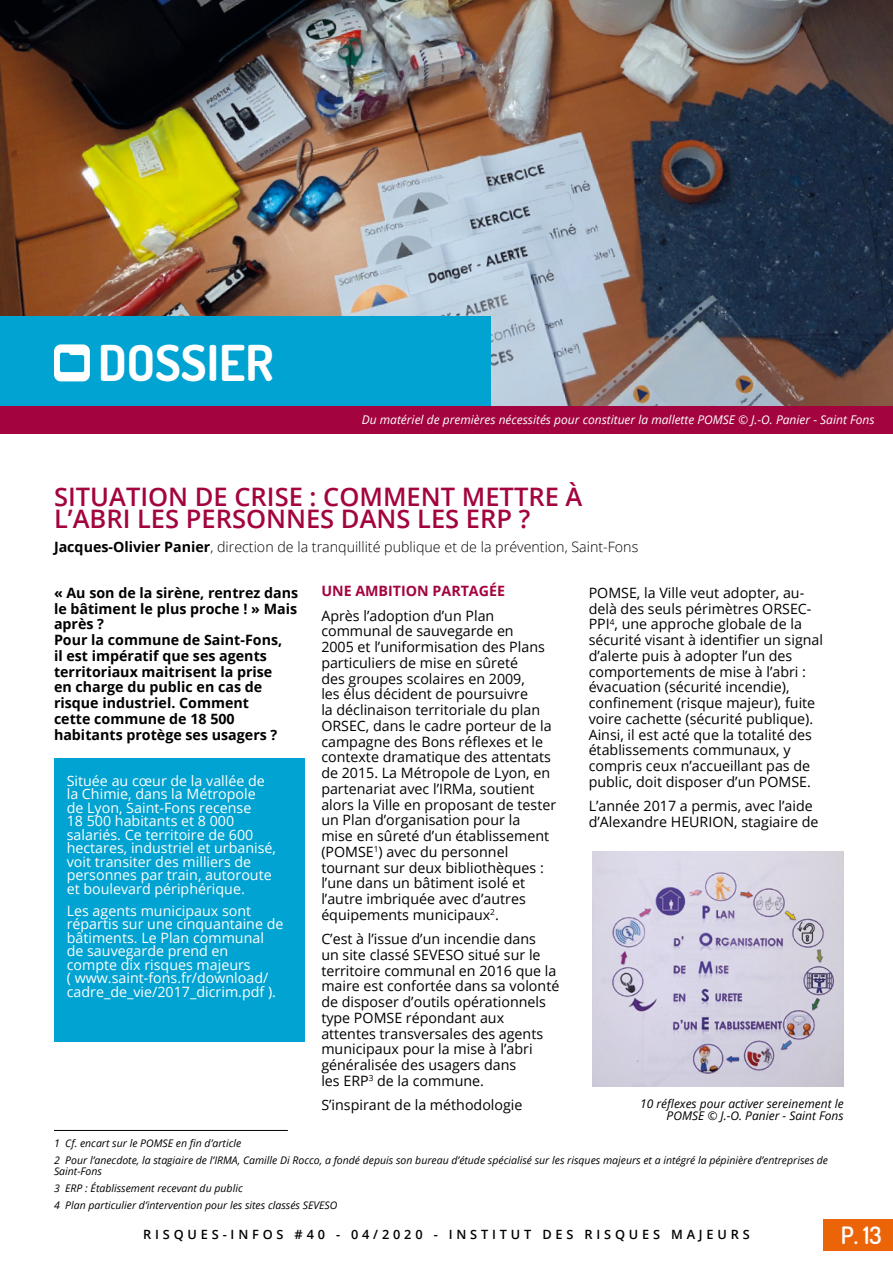
<style>
.page{position:relative;width:893px;height:1263px;background:#fff}
.page>*{position:absolute;margin:0;border:0;box-sizing:border-box;transform-origin:0 0}
.t1{font:700 49.5px "Dosis";color:#fff}
.Grand_titre_violet{font:600 25.5px/22.5px "Open Sans";color:#a3043f}
.t2{font:600 24px "Dosis";color:#fff}
.Texte_courant{font:14.25px/15.8px "Open Sans";color:#000}
.Tableau_bleu{font:14.25px/13.5px "Open Sans";color:#fff}
.Texte_courant_bold{font:700 14.25px/15.8px "Open Sans";color:#000}
.Intro_et_auteurs{font:300 14.25px "Open Sans";color:#000}
.Titre_violet{font:700 14.25px "Open Sans";color:#a3043f}
.t3{font:600 12.75px "Open Sans";letter-spacing:.3em;color:#000}
.t4{font:italic 12px "Open Sans";color:#fff}
.Légende{font:italic 12px/12px "Open Sans";color:#000;text-align:right}
.t5{font:italic 10.5px/10.5px "Open Sans";color:#000}
.s1{font-weight:700}
</style>
<div class="page">
<div style="left:823px;top:1220px;width:70px;height:31px;background:#ec6408"></div>
<hr style="left:54px;top:1130px;width:234px;height:1px;background:#000">
<div style="left:54px;top:758px;width:250px;height:156px;background:#00a3d2"></div>
<div style="left:54px;top:888px;width:250px;height:129px;background:#00a3d2"></div>
<div style="left:54px;top:993px;width:250px;height:48px;background:#00a3d2"></div>
<div style="left:0;top:371px;width:893px;height:62px;background:#a3043f"></div>
<img style="left:0;top:0;width:893px;height:406px">
<div style="left:0;top:316px;width:491px;height:90px;background:#00a3d2"></div>
<svg style="left:54px;top:344px;width:36px;height:37px"></svg>
<img style="left:592px;top:852px;width:252px;height:235px">
<p class="t1" style="left:98px;top:331px;width:177px">DOSSIER</p>
<p class="t4" style="left:362px;top:411px;width:514px">Du matériel de premières nécessités pour constituer la mallette POMSE © J.-O. Panier - Saint Fons</p>
<p class="Grand_titre_violet" style="left:54px;top:484px;width:530px">SITUATION DE CRISE : COMMENT METTRE À<br>L’ABRI LES PERSONNES DANS LES ERP ?</p>
<p class="Intro_et_auteurs" style="left:54px;top:537px;width:586px"><span class="s1">Jacques-Olivier Panier</span>, direction de la tranquillité publique et de la prévention, Saint-Fons</p>
<p class="Texte_courant_bold" style="left:54px;top:584px;width:246px">« Au son de la sirène, rentrez dans le bâtiment le plus proche ! » Mais après ?<br>Pour la commune de Saint-Fons,<br>il est impératif que ses agents territoriaux maitrisent la prise<br>en charge du public en cas de risque industriel. Comment<br>cette commune de 18 500 habitants protège ses usagers ?</p>
<p class="Tableau_bleu" style="left:67px;top:773px;width:211px">Située au cœur de la vallée de la Chimie, dans la Métropole de Lyon, Saint-Fons recense<br>18 500 habitants et 8 000 salariés. Ce territoire de 600 hectares, industriel et urbanisé, voit transiter des milliers de personnes par train, autoroute et boulevard périphérique.</p>
<p class="Tableau_bleu" style="left:67px;top:903px;width:218px">Les agents municipaux sont répartis sur une cinquantaine de bâtiments. Le Plan communal de sauvegarde prend en<br>compte dix risques majeurs<br>( www.saint-fons.fr/download/ cadre_de_vie/2017_dicrim.pdf ).</p>
<p class="Titre_violet" style="left:321px;top:581px;width:185px">UNE AMBITION PARTAGÉE</p>
<p class="Texte_courant" style="left:321px;top:607px;width:236px">Après l’adoption d’un Plan communal de sauvegarde en<br>2005 et l’uniformisation des Plans particuliers de mise en sûreté<br>des groupes scolaires en 2009,<br>les élus décident de poursuivre<br>la déclinaison territoriale du plan<br>ORSEC, dans le cadre porteur de la campagne des Bons réflexes et le contexte dramatique des attentats de 2015. La Métropole de Lyon, en partenariat avec l’IRMa, soutient alors la Ville en proposant de tester un Plan d’organisation pour la<br>mise en sûreté d’un établissement (POMSE<sup>1</sup>) avec du personnel tournant sur deux bibliothèques : l’une dans un bâtiment isolé et l’autre imbriquée avec d’autres équipements municipaux<sup>2</sup>.</p>
<p class="Texte_courant" style="left:321px;top:931px;width:240px">C’est à l’issue d’un incendie dans<br>un site classé SEVESO situé sur le territoire communal en 2016 que la maire est confortée dans sa volonté de disposer d’outils opérationnels type POMSE répondant aux attentes transversales des agents municipaux pour la mise à l’abri généralisée des usagers dans<br>les ERP<sup>3</sup> de la commune.</p>
<p class="Texte_courant" style="left:321px;top:1097px;width:203px">S’inspirant de la méthodologie</p>
<p class="Texte_courant" style="left:589px;top:584px;width:236px">POMSE, la Ville veut adopter, au&shy;delà des seuls périmètres ORSEC-PPI<sup>4</sup>, une approche globale de la sécurité visant à identifier un signal d’alerte puis à adopter l’un des comportements de mise à l’abri : évacuation (sécurité incendie), confinement (risque majeur), fuite voire cachette (sécurité publique).<br>Ainsi, il est acté que la totalité des établissements communaux, y compris ceux n’accueillant pas de public, doit disposer d’un POMSE.</p>
<p class="Texte_courant" style="left:589px;top:798px;width:231px">L’année 2017 a permis, avec l’aide d’Alexandre HEURION, stagiaire de</p>
<p class="Légende" style="left:640px;top:1097px;width:205px">10 réflexes pour activer sereinement le<br>POMSE © J.-O. Panier - Saint Fons</p>
<p class="t5" style="left:54px;top:1138px;width:189px">1 Cf. encart sur le POMSE en fin d’article</p>
<p class="t5" style="left:54px;top:1155px;width:776px">2 Pour l’anecdote, la stagiaire de l’IRMA, Camille Di Rocco, a fondé depuis son bureau d’étude spécialisé sur les risques majeurs et a intégré la pépinière d’entreprises de<br>Saint-Fons</p>
<p class="t5" style="left:54px;top:1182px;width:190px">3 ERP : Établissement recevant du public</p>
<p class="t5" style="left:54px;top:1199px;width:285px">4 Plan particulier d’intervention pour les sites classés SEVESO</p>
<p class="t3" style="left:143px;top:1226px;width:608px">RISQUES-INFOS #40 - 04/2020 - INSTITUT DES RISQUES MAJEURS</p>
<h3 class="t2" style="left:841px;top:1220px;width:42px">P. 13</h3>
</div>
